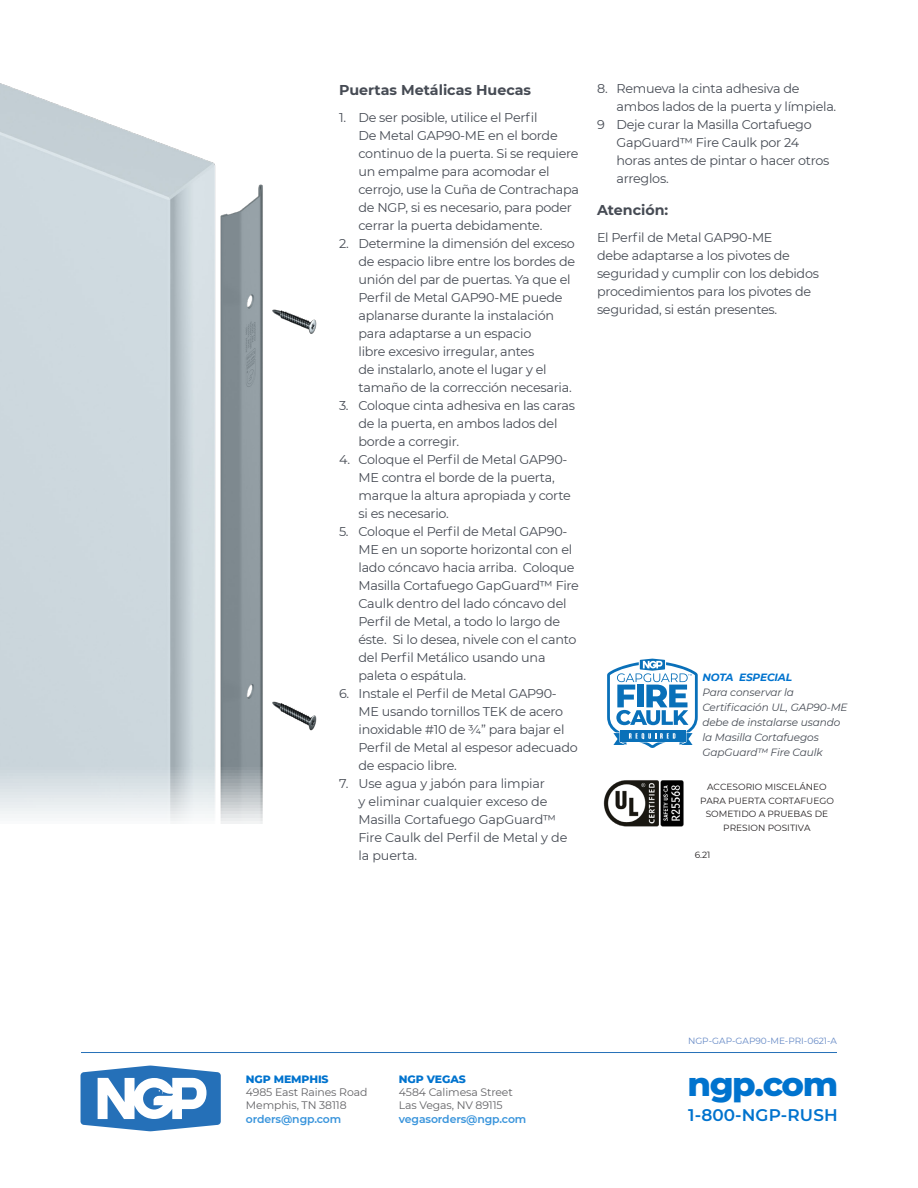
<style>
.page{position:relative;width:918px;height:1188px;background:#fff}
.page>*{position:absolute;margin:0;border:0;box-sizing:border-box;transform-origin:0 0}
.t1{font:800 33.9px "Montserrat";letter-spacing:-.045em;color:#0073ce}
.t2{font:600 16.8px "Montserrat";letter-spacing:.005em;color:#0073ce}
.BODY_BOLD_INSTALL{font:700 14.25px "Montserrat";color:#464b54}
.BODY_REG_INSTALL{font:12.75px/18px "Montserrat";letter-spacing:-.02em;color:#464b54}
.t3{font:10.95px/13.2px "Montserrat";letter-spacing:-.01em;color:#636366}
.t4{font:600 10.95px "Montserrat";letter-spacing:-.01em;color:#3793db}
.CUT_CUTLINES{font:italic 10.5px/15px "Montserrat";letter-spacing:-.01em;color:#464b54}
.UL_COPY{font:9px/13.5px "Montserrat";color:#231f20;text-align:center}
.TAGLINE_INSTALL{font:9px "Montserrat";color:#6488c5}
.s1{font-weight:700;color:#0073ce}
.s2{font-weight:800;color:#0073ce}
</style>
<div class="page">
<img style="left:603px;top:780px;width:81px;height:47px">
<img style="left:0;top:83px;width:317px;height:740px">
<svg style="left:607px;top:658px;width:91px;height:90px"></svg>
<svg style="left:81px;top:1066px;width:140px;height:65px"></svg>
<hr style="left:81px;top:1052px;width:756px;height:1px;background:#2570b8">
<p class="BODY_BOLD_INSTALL" style="left:339px;top:79px;width:194px">Puertas Metálicas Huecas</p>
<p class="BODY_REG_INSTALL" style="left:358px;top:108px;width:222px;text-indent:-20px">1. De ser posible, utilice el Perfil<br>De Metal GAP90-ME en el borde continuo de la puerta. Si se requiere un empalme para acomodar el cerrojo, use la Cuña de Contrachapa de NGP, si es necesario, para poder cerrar la puerta debidamente.</p>
<p class="BODY_REG_INSTALL" style="left:358px;top:234px;width:218px;text-indent:-20px">2. Determine la dimensión del exceso de espacio libre entre los bordes de unión del par de puertas. Ya que el Perfil de Metal GAP90-ME puede aplanarse durante la instalación para adaptarse a un espacio<br>libre excesivo irregular, antes<br>de instalarlo, anote el lugar y el tamaño de la corrección necesaria.</p>
<p class="BODY_REG_INSTALL" style="left:358px;top:396px;width:218px;text-indent:-20px">3. Coloque cinta adhesiva en las caras de la puerta, en ambos lados del borde a corregir.</p>
<p class="BODY_REG_INSTALL" style="left:358px;top:450px;width:214px;text-indent:-20px">4. Coloque el Perfil de Metal GAP90-<br>ME contra el borde de la puerta, marque la altura apropiada y corte si es necesario.</p>
<p class="BODY_REG_INSTALL" style="left:358px;top:522px;width:222px;text-indent:-20px">5. Coloque el Perfil de Metal GAP90-<br>ME en un soporte horizontal con el lado cóncavo hacia arriba. Coloque<br>Masilla Cortafuego GapGuard™ Fire<br>Caulk dentro del lado cóncavo del<br>Perfil de Metal, a todo lo largo de éste. Si lo desea, nivele con el canto del Perfil Metálico usando una paleta o espátula.</p>
<p class="BODY_REG_INSTALL" style="left:358px;top:684px;width:221px;text-indent:-20px">6. Instale el Perfil de Metal GAP90-<br>ME usando tornillos TEK de acero inoxidable #10 de ¾” para bajar el<br>Perfil de Metal al espesor adecuado de espacio libre.</p>
<p class="BODY_REG_INSTALL" style="left:358px;top:774px;width:211px;text-indent:-20px">7. Use agua y jabón para limpiar<br>y eliminar cualquier exceso de<br>Masilla Cortafuego GapGuard™<br>Fire Caulk del Perfil de Metal y de la puerta.</p>
<p class="BODY_REG_INSTALL" style="left:616px;top:79px;width:221px;text-indent:-20px">8. Remueva la cinta adhesiva de ambos lados de la puerta y límpiela.</p>
<p class="BODY_REG_INSTALL" style="left:616px;top:115px;width:215px;text-indent:-20px">9 Deje curar la Masilla Cortafuego<br>GapGuard™ Fire Caulk por 24 horas antes de pintar o hacer otros arreglos.</p>
<p class="BODY_BOLD_INSTALL" style="left:597px;top:200px;width:73px">Atención:</p>
<p class="BODY_REG_INSTALL" style="left:597px;top:228px;width:224px">El Perfil de Metal GAP90-ME<br>debe adaptarse a los pivotes de seguridad y cumplir con los debidos procedimientos para los pivotes de seguridad, si están presentes.</p>
<p class="CUT_CUTLINES" style="left:702px;top:670px;width:147px"><span class="s1">NOTA ESPECIAL<br></span>Para conservar la<br>Certificación UL, GAP90-ME debe de instalarse usando la Masilla Cortafuegos<br>GapGuard™ Fire Caulk</p>
<p class="UL_COPY" style="left:700px;top:780px;width:135px">ACCESORIO MISCELÁNEO<br>PARA PUERTA CORTAFUEGO<br>SOMETIDO A PRUEBAS DE<br>PRESION POSITIVA</p>
<p class="UL_COPY" style="left:695px;top:847px;width:17px">6.21</p>
<p class="t3" style="left:246px;top:1072px;width:123px"><span class="s2">NGP MEMPHIS<br></span>4985 East Raines Road</p>
<p class="t3" style="left:246px;top:1098px;width:102px">Memphis, TN 38118</p>
<p class="t4" style="left:246px;top:1111px;width:97px">orders@ngp.com</p>
<p class="t3" style="left:399px;top:1072px;width:115px"><span class="s2">NGP VEGAS<br></span>4584 Calimesa Street<br>Las Vegas, NV 89115</p>
<p class="t4" style="left:399px;top:1111px;width:129px">vegasorders@ngp.com</p>
<p class="TAGLINE_INSTALL" style="left:688px;top:1035px;width:150px">NGP-GAP-GAP90-ME-PRI-0621-A</p>
<p class="t1" style="left:688px;top:1059px;width:152px">ngp.com</p>
<p class="t2" style="left:688px;top:1103px;width:151px">1-800-NGP-RUSH</p>
</div>
